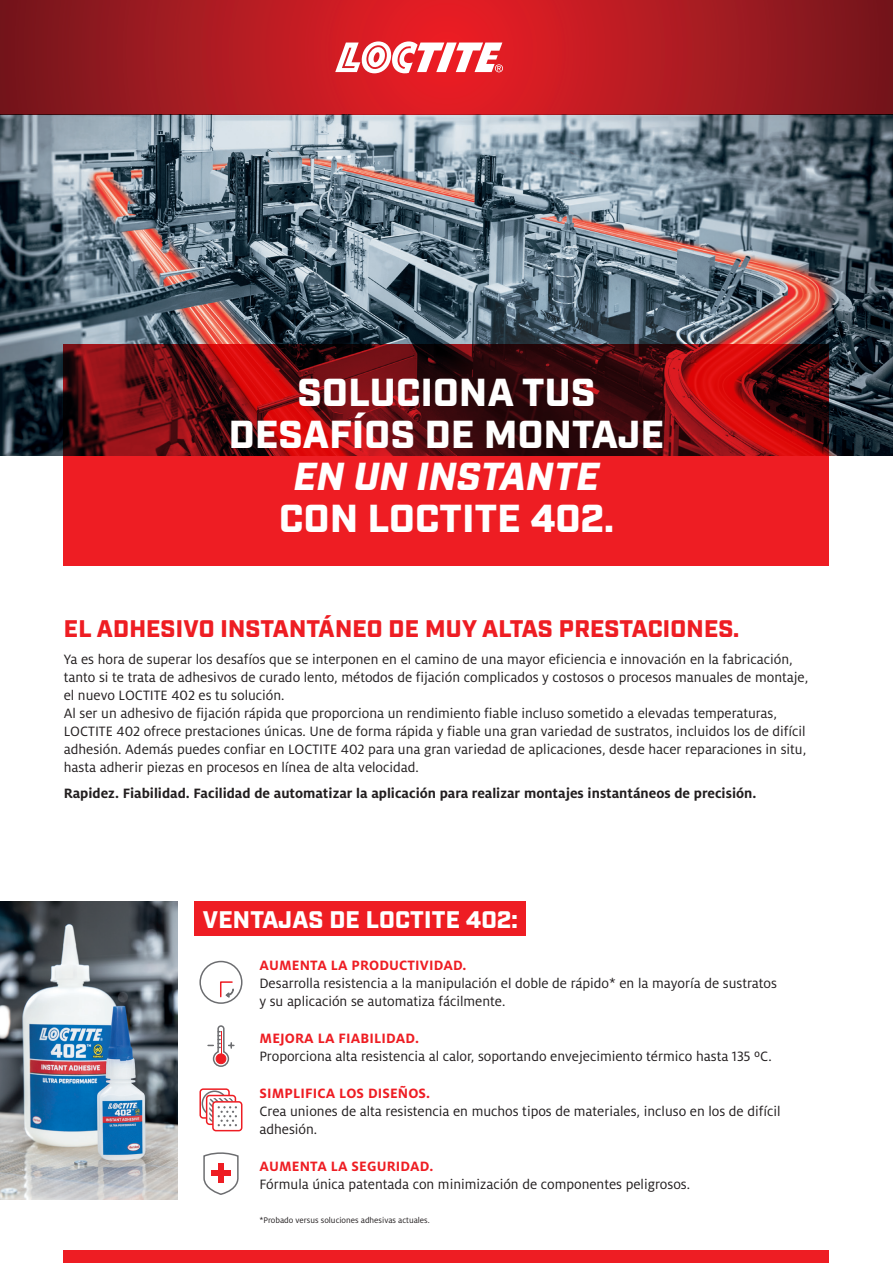
<style>
.page{position:relative;width:893px;height:1263px;background:#fff}
.page>*{position:absolute;margin:0;border:0;box-sizing:border-box;transform-origin:0 0}
.t1{font:900 39px/42px "Industry";letter-spacing:.01em;color:#fff;text-align:center}
.t2{font:italic 900 39px "Industry";letter-spacing:.01em;color:#fff}
.t3{font:900 24px "Industry";letter-spacing:.01em;color:#ee1d23}
.t4{font:900 24px "Industry";letter-spacing:.005em;color:#fff}
.t5{font:15px/18px "Henkel Milo";color:#231f20}
.t6{font:700 15px "Henkel Milo";color:#231f20}
.t7{font:700 15px "Henkel Milo";letter-spacing:.01em;color:#ee1d23}
.t8{font:9px "Henkel Milo";color:#231f20}
</style>
<div class="page">
<svg style="left:0;top:0;width:893px;height:115px;background:#ac1a21"></svg>
<img style="left:0;top:115px;width:893px;height:340px">
<svg style="left:64px;top:344px;width:765px;height:222px;background:#a91419"></svg>
<div style="left:64px;top:1250px;width:765px;height:13px;background:#ee1d23"></div>
<img style="left:0;top:901px;width:177px;height:298px">
<div style="left:199px;top:961px;width:43px;height:43px;border:2px solid #6c6d70;border-radius:50%"></div>
<svg style="left:220px;top:981px;width:14px;height:17px"></svg>
<svg style="left:200px;top:1089px;width:29px;height:29px"></svg>
<div style="left:199px;top:1088px;width:31px;height:31px;border:2px solid #ee1d23;border-radius:3px"></div>
<div style="left:202px;top:1090px;width:26px;height:26px;border:2px solid #6c6d70;border-radius:50%"></div>
<div style="left:206px;top:1095px;width:30px;height:30px;border:2px solid #ee1d23;border-radius:3px"></div>
<div style="left:212px;top:1101px;width:30px;height:30px;border:2px solid #ee1d23;border-radius:3px"></div>
<svg style="left:209px;top:1098px;width:28px;height:28px"></svg>
<svg style="left:208px;top:1025px;width:26px;height:42px"></svg>
<svg style="left:203px;top:1152px;width:36px;height:43px"></svg>
<div style="left:218px;top:1163px;width:6px;height:19px;background:#ee1d23"></div>
<div style="left:211px;top:1170px;width:20px;height:5px;background:#ee1d23"></div>
<svg style="left:335px;top:41px;width:168px;height:32px"></svg>
<div style="left:194px;top:901px;width:332px;height:35px;background:#ee1d23"></div>
<h1 class="t1" style="left:229px;top:374px;width:437px">SOLUCIONA TUS<br>DESAFÍOS DE MONTAJE</h1>
<h1 class="t2" style="left:294px;top:453px;width:307px">EN UN INSTANTE</h1>
<h1 class="t1" style="left:279px;top:500px;width:336px">CON LOCTITE 402.</h1>
<h2 class="t3" style="left:64px;top:615px;width:677px">EL ADHESIVO INSTANTÁNEO DE MUY ALTAS PRESTACIONES.</h2>
<p class="t5" style="left:64px;top:650px;width:746px">Ya es hora de superar los desafíos que se interponen en el camino de una mayor eficiencia e innovación en la fabricación, tanto si te trata de adhesivos de curado lento, métodos de fijación complicados y costosos o procesos manuales de montaje, el nuevo LOCTITE 402 es tu solución.<br>Al ser un adhesivo de fijación rápida que proporciona un rendimiento fiable incluso sometido a elevadas temperaturas, LOCTITE 402 ofrece prestaciones únicas. Une de forma rápida y fiable una gran variedad de sustratos, incluidos los de difícil adhesión. Además puedes confiar en LOCTITE 402 para una gran variedad de aplicaciones, desde hacer reparaciones in situ, hasta adherir piezas en procesos en línea de alta velocidad.</p>
<p class="t6" style="left:64px;top:785px;width:694px">Rapidez. Fiabilidad. Facilidad de automatizar la aplicación para realizar montajes instantáneos de precisión.</p>
<h2 class="t4" style="left:203px;top:905px;width:316px">VENTAJAS DE LOCTITE 402:</h2>
<p class="t7" style="left:259px;top:957px;width:209px">AUMENTA LA PRODUCTIVIDAD.</p>
<p class="t5" style="left:259px;top:975px;width:519px">Desarrolla resistencia a la manipulación el doble de rápido* en la mayoría de sustratos y su aplicación se automatiza fácilmente.</p>
<p class="t7" style="left:259px;top:1030px;width:161px">MEJORA LA FIABILIDAD.</p>
<p class="t5" style="left:259px;top:1047px;width:514px">Proporciona alta resistencia al calor, soportando envejecimiento térmico hasta 135 ºC.</p>
<p class="t7" style="left:259px;top:1085px;width:172px">SIMPLIFICA LOS DISEÑOS.</p>
<p class="t5" style="left:259px;top:1102px;width:523px">Crea uniones de alta resistencia en muchos tipos de materiales, incluso en los de difícil adhesión.</p>
<p class="t7" style="left:259px;top:1157px;width:175px">AUMENTA LA SEGURIDAD.</p>
<p class="t5" style="left:259px;top:1175px;width:432px">Fórmula única patentada con minimización de componentes peligrosos.</p>
<p class="t8" style="left:259px;top:1215px;width:172px">*Probado versus soluciones adhesivas actuales.</p>
</div>
